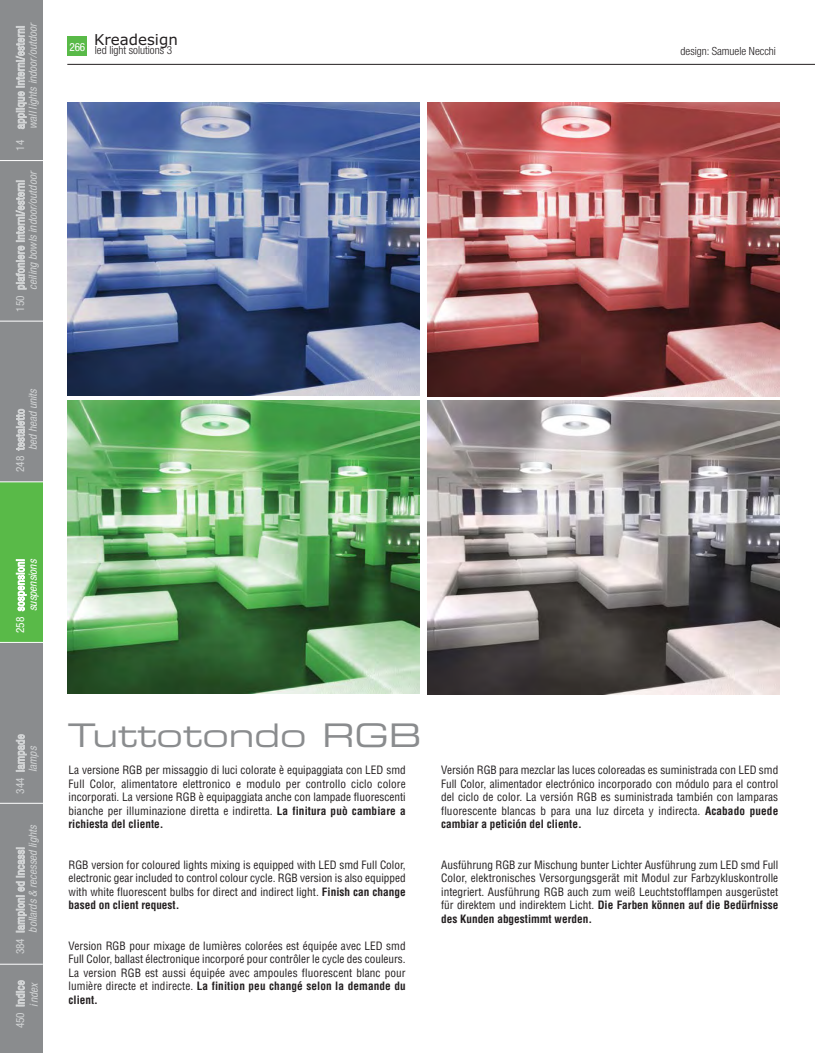
<style>
.page{position:relative;width:815px;height:1053px;background:#fff}
.page>*{position:absolute;margin:0;border:0;box-sizing:border-box;transform-origin:0 0}
.t1{font:32.5px "Eurostile Extended Two";color:#8a8c8e}
.t2{font:15px "Verdana";color:#231f20}
.t3{font:condensed 11.25px/13.5px "Helvetica LT";letter-spacing:.01em;color:#231f20;text-align:justify}
.t4{font:condensed 11.25px "Helvetica Neue";letter-spacing:.03em;color:#d1d3d4}
.t5{font:italic condensed 11.25px "Helvetica Neue";color:#d1d3d4}
.t6{font:300 condensed 11.25px "Helvetica Neue";color:#231f20}
.t7{font:condensed 11.25px "Helvetica Neue";letter-spacing:.03em;color:#fff}
.t8{font:italic condensed 11.25px "Helvetica Neue";color:#fff}
.s1{font-weight:700}
</style>
<div class="page">
<div style="left:68px;top:36px;width:19px;height:20px;background:#59ba48"></div>
<hr style="left:67px;top:64px;width:748px;height:1px;background:#231f20">
<img style="left:67px;top:103px;width:352px;height:292px">
<img style="left:428px;top:103px;width:352px;height:293px">
<img style="left:67px;top:401px;width:352px;height:292px">
<img style="left:428px;top:401px;width:352px;height:293px">
<div style="left:0;top:803px;width:43px;height:161px;background:#8a8c8e"></div>
<div style="left:0;top:642px;width:43px;height:161px;background:#8a8c8e"></div>
<div style="left:0;top:482px;width:43px;height:160px;background:#59ba48"></div>
<div style="left:0;top:321px;width:43px;height:160px;background:#8a8c8e"></div>
<div style="left:0;top:161px;width:43px;height:160px;background:#8a8c8e"></div>
<div style="left:0;top:0;width:43px;height:160px;background:#8a8c8e"></div>
<div style="left:0;top:964px;width:43px;height:88px;background:#8a8c8e"></div>
<hr style="left:0;top:963px;width:43px;height:1px;background:#fff">
<hr style="left:0;top:642px;width:43px;height:1px;background:#fff">
<hr style="left:0;top:321px;width:43px;height:1px;background:#fff">
<hr style="left:0;top:802px;width:43px;height:1px;background:#fff">
<p class="t4" style="left:16px;top:151px;width:127px;rotate:-90deg">14 applique interni/esterni</p>
<p class="t5" style="left:29px;top:129px;width:109px;rotate:-90deg">wall lig hts indoor/outdoor</p>
<p class="t4" style="left:16px;top:311px;width:133px;rotate:-90deg">150 plafoniere interni/esterni</p>
<p class="t5" style="left:29px;top:290px;width:121px;rotate:-90deg">ceiling bowls indoor/outdoor</p>
<p class="t5" style="left:29px;top:450px;width:65px;rotate:-90deg">bed head units</p>
<p class="t4" style="left:16px;top:472px;width:65px;rotate:-90deg">248 testaletto</p>
<h2 class="t2" style="left:70px;top:34px;width:110px"><sub>266</sub> Kreadesign</h2>
<p class="t6" style="left:95px;top:46px;width:79px">led light solutions 3</p>
<p class="t7" style="left:16px;top:633px;width:75px;rotate:-90deg">258 sospensioni</p>
<p class="t8" style="left:29px;top:611px;width:55px;rotate:-90deg">suspensions</p>
<p class="t6" style="left:681px;top:47px;width:97px">design: Samuele Necchi</p>
<p class="t4" style="left:16px;top:793px;width:61px;rotate:-90deg">344 lampade</p>
<p class="t5" style="left:29px;top:772px;width:29px;rotate:-90deg">lamps</p>
<p class="t5" style="left:29px;top:932px;width:111px;rotate:-90deg">bollards &amp; recessed lig hts</p>
<p class="t4" style="left:16px;top:954px;width:109px;rotate:-90deg">384 lampioni ed incassi</p>
<p class="t4" style="left:16px;top:1028px;width:50px;rotate:-90deg">450 indice</p>
<p class="t5" style="left:30px;top:1006px;width:27px;rotate:-90deg">i ndex</p>
<h1 class="t1" style="left:68px;top:723px;width:355px">Tuttotondo RGB</h1>
<p class="t3" style="left:69px;top:764px;width:339px">La versione RGB per missaggio di luci colorate è equipaggiata con LED smd Full Color, alimentatore elettronico e modulo per controllo ciclo colore incorporati. La versione RGB è equipaggiata anche con lampade fluorescenti bianche per illuminazione diretta e indiretta. <span class="s1">La finitura può cambiare a richiesta del cliente.</span></p>
<p class="t3" style="left:69px;top:858px;width:339px">RGB version for coloured lights mixing is equipped with LED smd Full Color, electronic gear included to control colour cycle. RGB version is also equipped with white fluorescent bulbs for direct and indirect light. <span class="s1">Finish can change based on client request.</span></p>
<p class="t3" style="left:69px;top:939px;width:339px">Version RGB pour mixage de lumières colorées est équipée avec LED smd Full Color, ballast électronique incorporé pour contrôler le cycle des couleurs.<br>La version RGB est aussi équipée avec ampoules fluorescent blanc pour lumière directe et indirecte. <span class="s1">La finition peu changé selon la demande du client.</span></p>
<p class="t3" style="left:441px;top:764px;width:339px">Versión RGB para mezclar las luces coloreadas es suministrada con LED smd Full Color, alimentador electrónico incorporado con módulo para el control del ciclo de color. La versión RGB es suministrada también con lamparas fluorescente blancas b para una luz dirceta y indirecta. <span class="s1">Acabado puede cambiar a petición del cliente.</span></p>
<p class="t3" style="left:441px;top:858px;width:339px">Ausführung RGB zur Mischung bunter Lichter Ausführung zum LED smd Full Color, elektronisches Versorgungsgerät mit Modul zur Farbzykluskontrolle integriert. Ausführung RGB auch zum weiß Leuchtstofflampen ausgerüstet für direktem und indirektem Licht. <span class="s1">Die Farben können auf die Bedürfnisse des Kunden abgestimmt werden.</span></p>
</div>
